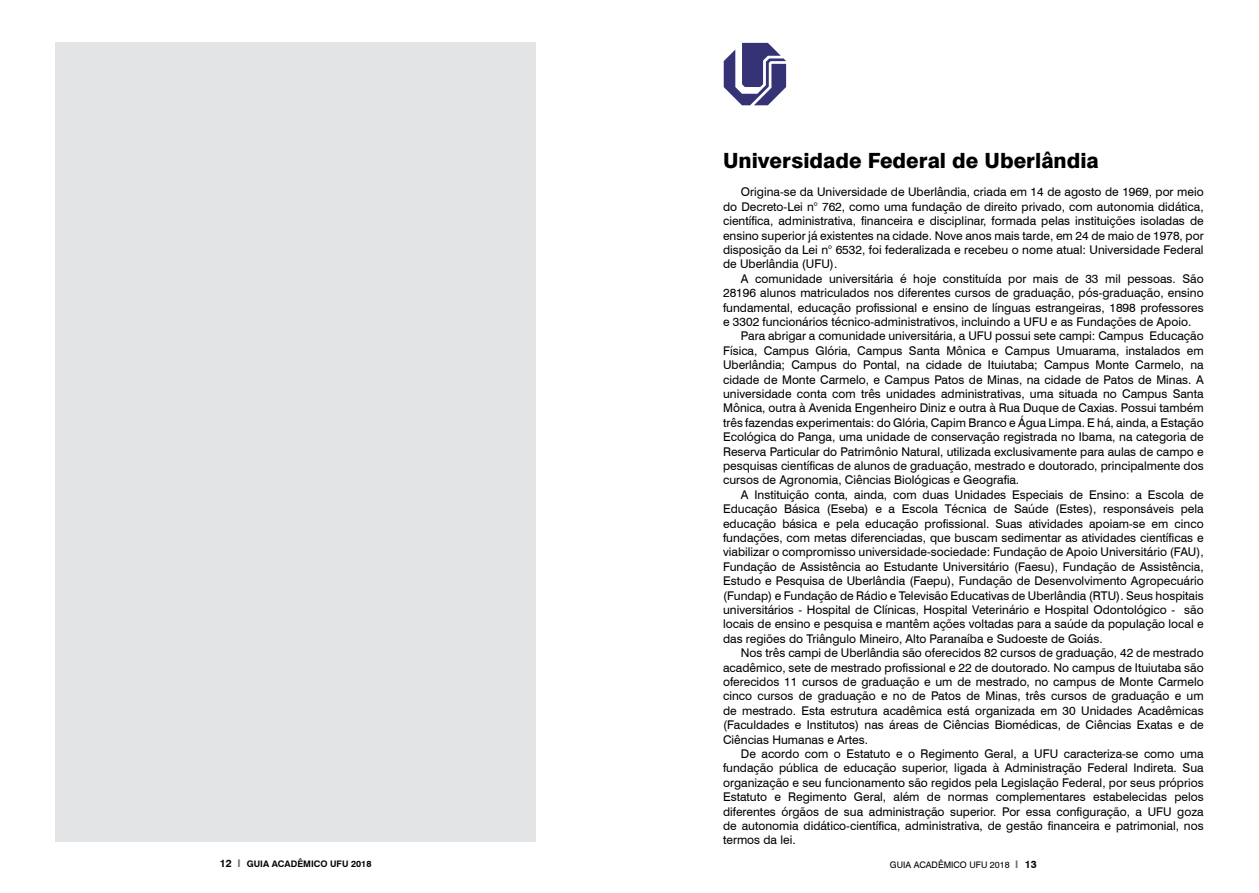
<style>
.page{position:relative;width:1259px;height:893px;background:#fff}
.page>*{position:absolute;margin:0;border:0;box-sizing:border-box;transform-origin:0 0}
.t1{font:800 21px "Swiss 721 BT";color:#000}
.t2{font:12px/14.4px "Swiss 721 BT";color:#000;text-align:justify}
.t3{font:700 9px "Swiss 721 BT";color:#000}
.t4{font:9px "Swiss 721 BT";color:#000}
.s1{font-size:10.5px}
.s2{font-size:10.5px;color:#6d6e71}
.s3{font-weight:700;font-size:10.5px;color:#6d6e71}
.s4{font-weight:700;font-size:10.5px}
</style>
<div class="page">
<div style="left:55px;top:43px;width:481px;height:799px;background:#e3e4e5"></div>
<svg style="left:723px;top:43px;width:63px;height:62px"></svg>
<h1 class="t1" style="left:723px;top:147px;width:377px">Universidade Federal de Uberlândia</h1>
<p class="t2" style="left:723px;top:184px;width:482px;text-indent:18px">Origina-se da Universidade de Uberlândia, criada em 14 de agosto de 1969, por meio do Decreto-Lei n° 762, como uma fundação de direito privado, com autonomia didática, científica, administrativa, financeira e disciplinar, formada pelas instituições isoladas de ensino superior já existentes na cidade. Nove anos mais tarde, em 24 de maio de 1978, por disposição da Lei n° 6532, foi federalizada e recebeu o nome atual: Universidade Federal de Uberlândia (UFU).</p>
<p class="t2" style="left:723px;top:271px;width:482px;text-indent:18px">A comunidade universitária é hoje constituída por mais de 33 mil pessoas. São 28196 alunos matriculados nos diferentes cursos de graduação, pós-graduação, ensino fundamental, educação profissional e ensino de línguas estrangeiras, 1898 professores e 3302 funcionários técnico-administrativos, incluindo a UFU e as Fundações de Apoio.</p>
<p class="t2" style="left:723px;top:328px;width:482px;text-indent:18px">Para abrigar a comunidade universitária, a UFU possui sete campi: Campus Educação Física, Campus Glória, Campus Santa Mônica e Campus Umuarama, instalados em Uberlândia; Campus do Pontal, na cidade de Ituiutaba; Campus Monte Carmelo, na cidade de Monte Carmelo, e Campus Patos de Minas, na cidade de Patos de Minas. A universidade conta com três unidades administrativas, uma situada no Campus Santa Mônica, outra à Avenida Engenheiro Diniz e outra à Rua Duque de Caxias. Possui também três fazendas experimentais: do Glória, Capim Branco e Água Limpa. E há, ainda, a Estação Ecológica do Panga, uma unidade de conservação registrada no Ibama, na categoria de Reserva Particular do Patrimônio Natural, utilizada exclusivamente para aulas de campo e pesquisas científicas de alunos de graduação, mestrado e doutorado, principalmente dos cursos de Agronomia, Ciências Biológicas e Geografia.</p>
<p class="t2" style="left:723px;top:487px;width:482px;text-indent:18px">A Instituição conta, ainda, com duas Unidades Especiais de Ensino: a Escola de Educação Básica (Eseba) e a Escola Técnica de Saúde (Estes), responsáveis pela educação básica e pela educação profissional. Suas atividades apoiam-se em cinco fundações, com metas diferenciadas, que buscam sedimentar as atividades científicas e viabilizar o compromisso universidade-sociedade: Fundação de Apoio Universitário (FAU), Fundação de Assistência ao Estudante Universitário (Faesu), Fundação de Assistência, Estudo e Pesquisa de Uberlândia (Faepu), Fundação de Desenvolvimento Agropecuário (Fundap) e Fundação de Rádio e Televisão Educativas de Uberlândia (RTU). Seus hospitais universitários - Hospital de Clínicas, Hospital Veterinário e Hospital Odontológico - são locais de ensino e pesquisa e mantêm ações voltadas para a saúde da população local e das regiões do Triângulo Mineiro, Alto Paranaíba e Sudoeste de Goiás.</p>
<p class="t2" style="left:723px;top:645px;width:482px;text-indent:18px">Nos três campi de Uberlândia são oferecidos 82 cursos de graduação, 42 de mestrado acadêmico, sete de mestrado profissional e 22 de doutorado. No campus de Ituiutaba são oferecidos 11 cursos de graduação e um de mestrado, no campus de Monte Carmelo cinco cursos de graduação e no de Patos de Minas, três cursos de graduação e um de mestrado. Esta estrutura acadêmica está organizada em 30 Unidades Acadêmicas (Faculdades e Institutos) nas áreas de Ciências Biomédicas, de Ciências Exatas e de Ciências Humanas e Artes.</p>
<p class="t2" style="left:723px;top:746px;width:482px;text-indent:18px">De acordo com o Estatuto e o Regimento Geral, a UFU caracteriza-se como uma fundação pública de educação superior, ligada à Administração Federal Indireta. Sua organização e seu funcionamento são regidos pela Legislação Federal, por seus próprios Estatuto e Regimento Geral, além de normas complementares estabelecidas pelos diferentes órgãos de sua administração superior. Por essa configuração, a UFU goza de autonomia didático-científica, administrativa, de gestão financeira e patrimonial, nos termos da lei.</p>
<p class="t3" style="left:220px;top:858px;width:153px"><span class="s1">12</span> <span class="s2">I</span> GUIA ACADÊMICO UFU 2018</p>
<p class="t4" style="left:890px;top:859px;width:148px">GUIA ACADÊMICO UFU 2018 <span class="s3">I</span> <span class="s4">13</span></p>
</div>
